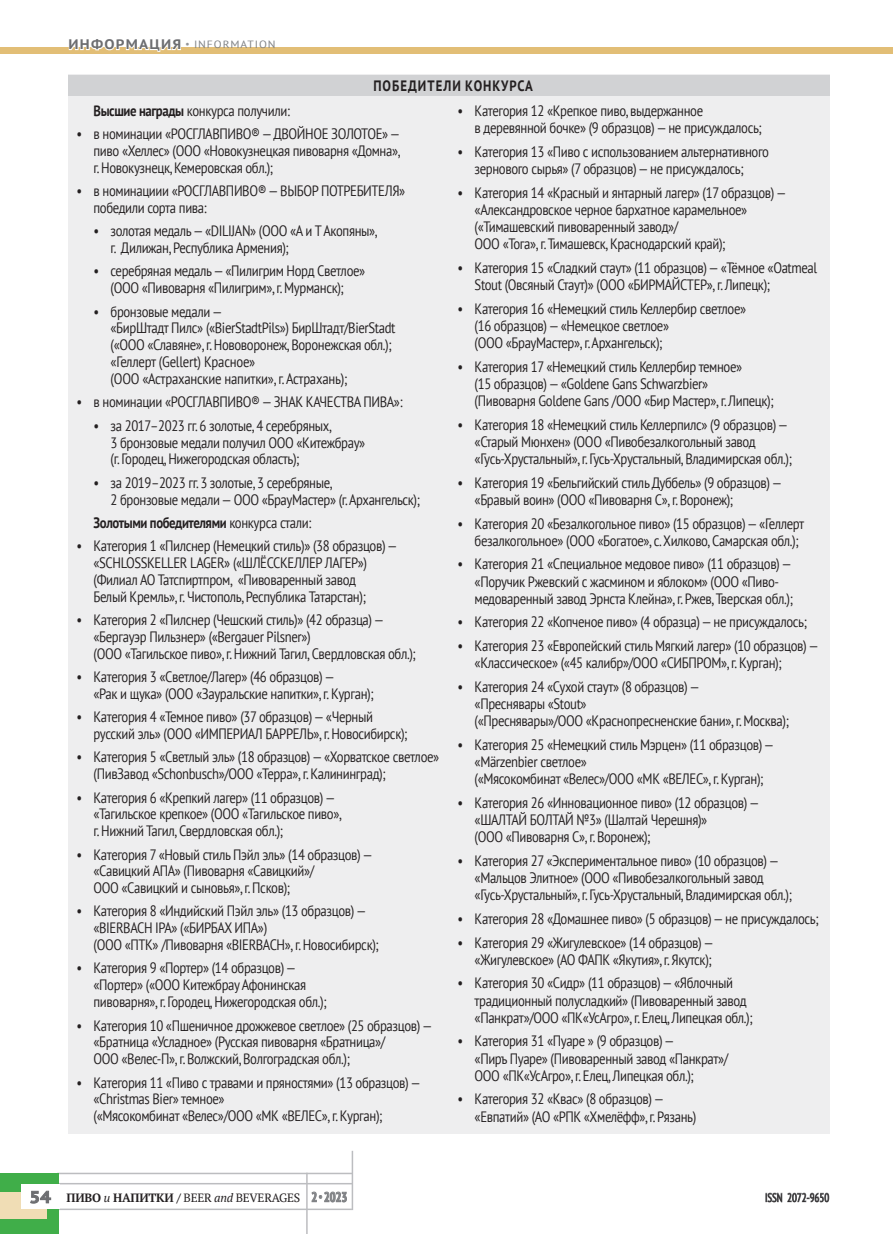
<style>
.page{position:relative;width:893px;height:1234px;background:#fff}
.page>*{position:absolute;margin:0;border:0;box-sizing:border-box;transform-origin:0 0}
.t1{font:15px/16.8px "PT Sans";letter-spacing:-.03em;color:#231f20;scale:.85 1}
.t2{font:700 15px "PT Sans";letter-spacing:-.03em;color:#231f20;scale:.85 1}
.t3{font:700 15px "PT Sans";letter-spacing:.08em;color:#231f20;scale:.85 1}
.t4{font:12px "PT Serif";letter-spacing:-.02em;color:#231f20}
.t5{font:condensed 12px "PT Sans";color:#231f20;scale:.9 1}
.t6{font:10.5px "PT Sans";letter-spacing:.08em;color:#808285;scale:1.1 1}
.s1{font-weight:700;font-size:13.8px;color:#6c6d70}
.s2{font-weight:700;font-size:9px;color:#939598}
.s3{font-weight:700}
.s4{font-weight:400}
.s5{font-family:"PT Sans";font-weight:700;font-size:16.5px;color:#6c6d70}
.s6{font-style:italic}
.s7{font-family:"PT Sans";font-weight:700;font-stretch:condensed;font-size:13.5px;color:#808285}
.s8{font-family:"PT Sans";font-stretch:condensed;font-size:10.5px;color:#808285}
</style>
<div class="page">
<div style="left:0;top:47px;width:893px;height:7px;background:#e2be76"></div>
<hr style="left:57px;top:1182px;width:296px;height:2px;background:#bcbdc0">
<hr style="left:57px;top:1172px;width:296px;height:1px;background:#bcbdc0">
<hr style="left:57px;top:1208px;width:295px;height:1px;background:#bcbdc0">
<div style="left:0;top:1172px;width:59px;height:61px;background:#40ae49"></div>
<div style="left:0;top:1191px;width:47px;height:26px;background:#f0ddb5"></div>
<svg style="left:311px;top:1191px;width:36px;height:11px"></svg>
<svg style="left:766px;top:1192px;width:63px;height:10px"></svg>
<hr style="left:352px;top:1150px;width:1px;height:59px;background:#bcbdc0">
<hr style="left:306px;top:1172px;width:2px;height:61px;background:#bcbdc0">
<div style="left:21px;top:1184px;width:38px;height:24px;background:#fff"></div>
<svg style="left:30px;top:1190px;width:21px;height:13px"></svg>
<svg style="left:68px;top:47px;width:113px;height:5px"></svg>
<div style="left:68px;top:75px;width:761px;height:1058px;background:#eeeeef"></div>
<div style="left:68px;top:75px;width:761px;height:21px;background:#d1d2d4"></div>
<p class="t6" style="left:69px;top:37px;width:190px"><span class="s1">ИНФОРМАЦИЯ</span> <span class="s2">•</span> INFORMATION</p>
<p class="t3" style="left:373px;top:76px;width:189px">ПОБЕДИТЕЛИ КОНКУРСА</p>
<p class="t1" style="left:94px;top:102px;width:232px"><span class="s3">Высшие награды</span> конкурса получили:</p>
<p class="t1" style="left:94px;top:125px;width:363px;text-align:justify;text-indent:-17px">• в номинации «РОСГЛАВПИВО® — ДВОЙНОЕ ЗОЛОТОЕ» — пиво «Хеллес» (ООО «Новокузнецкая пивоварня «Домна», г. Новокузнецк, Кемеровская обл.);</p>
<p class="t1" style="left:94px;top:182px;width:368px;text-indent:-17px">• в номинациии «РОСГЛАВПИВО® — ВЫБОР ПОТРЕБИТЕЛЯ» победили сорта пива:</p>
<p class="t1" style="left:111px;top:222px;width:316px;text-indent:-17px">• золотая медаль — «DILIJAN» (ООО «А и Т Акопяны», г. Дилижан, Республика Армения);</p>
<p class="t1" style="left:94px;top:262px;width:321px;text-align:center">• серебряная медаль — «Пилигрим Норд Светлое» (ООО «Пивоварня «Пилигрим», г. Мурманск);</p>
<p class="t1" style="left:111px;top:302px;width:337px;text-indent:-17px">• бронзовые медали —<br>«БирШтадт Пилс» («BierStadtPils») БирШтадт/BierStadt («ООО «Славяне», г. Нововоронеж, Воронежская обл.); «Геллерт (Gellert) Красное»<br>(ООО «Астраханские напитки», г. Астрахань);</p>
<p class="t1" style="left:77px;top:393px;width:385px">• в номинации «РОСГЛАВПИВО® — ЗНАК КАЧЕСТВА ПИВА»:</p>
<p class="t1" style="left:111px;top:416px;width:301px;text-indent:-17px">• за 2017–2023 гг. 6 золотые, 4 серебряных,<br>3 бронзовые медали получил ООО «Китежбрау» (г. Городец, Нижегородская область);</p>
<p class="t1" style="left:111px;top:473px;width:366px;text-indent:-17px">• за 2019–2023 гг. 3 золотые, 3 серебряные,<br>2 бронзовые медали — ООО «БрауМастер» (г. Архангельск);</p>
<p class="t2" style="left:94px;top:512px;width:258px">Золотыми победителями <span class="s4">конкурса стали:</span></p>
<p class="t1" style="left:94px;top:537px;width:359px;text-indent:-17px">• Категория 1 «Пилснер (Немецкий стиль)» (38 образцов) — «SCHLOSSKELLER LAGER» («ШЛЁССКЕЛЛЕР ЛАГЕР») (Филиал АО Татспиртпром, «Пивоваренный завод<br>Белый Кремль», г. Чистополь, Республика Татарстан);</p>
<p class="t1" style="left:94px;top:611px;width:381px;text-indent:-17px">• Категория 2 «Пилснер (Чешский стиль)» (42 образца) — «Бергауэр Пильзнер» («Bergauer Pilsner»)<br>(ООО «Тагильское пиво», г. Нижний Тагил, Свердловская обл.);</p>
<p class="t1" style="left:94px;top:668px;width:331px;text-indent:-17px">• Категория 3 «Светлое/Лагер» (46 образцов) —<br>«Рак и щука» (ООО «Зауральские напитки», г. Курган);</p>
<p class="t1" style="left:94px;top:708px;width:371px;text-indent:-17px">• Категория 4 «Темное пиво» (37 образцов) — «Черный русский эль» (ООО «ИМПЕРИАЛ БАРРЕЛЬ», г. Новосибирск);</p>
<p class="t1" style="left:94px;top:748px;width:408px;text-indent:-17px">• Категория 5 «Светлый эль» (18 образцов) — «Хорватское светлое» (ПивЗавод «Schonbusch»/ООО «Терра», г. Калининград);</p>
<p class="t1" style="left:94px;top:788px;width:294px;text-indent:-17px">• Категория 6 «Крепкий лагер» (11 образцов) — «Тагильское крепкое» (ООО «Тагильское пиво», г. Нижний Тагил, Свердловская обл.);</p>
<p class="t1" style="left:94px;top:845px;width:330px;text-indent:-17px">• Категория 7 «Новый стиль Пэйл эль» (14 образцов) — «Савицкий АПА» (Пивоварня «Савицкий»/<br>ООО «Савицкий и сыновья», г. Псков);</p>
<p class="t1" style="left:94px;top:902px;width:337px;text-indent:-17px">• Категория 8 «Индийский Пэйл эль» (13 образцов) — «BIERBACH IPA» («БИРБАХ ИПА»)<br>(ООО «ПТК» /Пивоварня «BIERBACH», г. Новосибирск);</p>
<p class="t1" style="left:94px;top:959px;width:276px;text-indent:-17px">• Категория 9 «Портер» (14 образцов) — «Портер» («ООО Китежбрау Афонинская пивоварня», г. Городец, Нижегородская обл.);</p>
<p class="t1" style="left:94px;top:1016px;width:400px;text-indent:-17px">• Категория 10 «Пшеничное дрожжевое светлое» (25 образцов) — «Братница «Усладное» (Русская пивоварня «Братница»/<br>ООО «Велес-П», г. Волжский, Волгоградская обл.);</p>
<p class="t1" style="left:94px;top:1073px;width:387px;text-indent:-17px">• Категория 11 «Пиво с травами и пряностями» (13 образцов) — «Christmas Bier» темное»<br>(«Мясокомбинат «Велес»/ООО «МК «ВЕЛЕС», г. Курган);</p>
<p class="t1" style="left:475px;top:102px;width:339px;line-height:17.2px;text-indent:-17px">• Категория 12 «Крепкое пиво, выдержанное<br>в деревянной бочке» (9 образцов) — не присуждалось;</p>
<p class="t1" style="left:458px;top:142px;width:368px;line-height:17.2px;text-align:center">• Категория 13 «Пиво с использованием альтернативного зернового сырья» (7 образцов) — не присуждалось;</p>
<p class="t1" style="left:475px;top:183px;width:368px;line-height:17.2px;text-indent:-17px">• Категория 14 «Красный и янтарный лагер» (17 образцов) — «Александровское черное бархатное карамельное» («Тимашевский пивоваренный завод»/<br>ООО «Тога», г. Тимашевск, Краснодарский край);</p>
<p class="t1" style="left:475px;top:258px;width:405px;line-height:17.2px;text-indent:-17px">• Категория 15 «Сладкий стаут» (11 образцов) — «Тёмное «Oatmeal<br>Stout (Овсяный Стаут)» (ООО «БИРМАЙСТЕР», г. Липецк);</p>
<p class="t1" style="left:475px;top:299px;width:321px;line-height:17.2px;text-indent:-17px">• Категория 16 «Немецкий стиль Келлербир светлое» (16 образцов) — «Немецкое светлое»<br>(ООО «БрауМастер», г. Архангельск);</p>
<p class="t1" style="left:475px;top:357px;width:353px;line-height:17.2px;text-indent:-17px">• Категория 17 «Немецкий стиль Келлербир темное»<br>(15 образцов) — «Goldene Gans Schwarzbier»<br>(Пивоварня Goldene Gans /ООО «Бир Мастер», г. Липецк);</p>
<p class="t1" style="left:475px;top:415px;width:375px;line-height:17.2px;text-indent:-17px">• Категория 18 «Немецкий стиль Келлерпилс» (9 образцов) — «Старый Мюнхен» (ООО «Пивобезалкогольный завод «Гусь-Хрустальный», г. Гусь-Хрустальный, Владимирская обл.);</p>
<p class="t1" style="left:475px;top:473px;width:363px;line-height:17.2px;text-indent:-17px">• Категория 19 «Бельгийский стиль Дуббель» (9 образцов) — «Бравый воин» (ООО «Пивоварня С», г. Воронеж);</p>
<p class="t1" style="left:475px;top:514px;width:389px;line-height:17.2px;text-indent:-17px">• Категория 20 «Безалкогольное пиво» (15 образцов) — «Геллерт безалкогольное» (ООО «Богатое», с. Хилково, Самарская обл.);</p>
<p class="t1" style="left:475px;top:555px;width:376px;line-height:17.2px;text-indent:-17px">• Категория 21 «Специальное медовое пиво» (11 образцов) — «Поручик Ржевский с жасмином и яблоком» (ООО «Пиво&shy;медоваренный завод Эрнста Клейна», г. Ржев, Тверская обл.);</p>
<p class="t1" style="left:458px;top:613px;width:413px">• Категория 22 «Копченое пиво» (4 образца) — не присуждалось;</p>
<p class="t1" style="left:475px;top:636px;width:406px;line-height:17.2px;text-indent:-17px">• Категория 23 «Европейский стиль Мягкий лагер» (10 образцов) — «Классическое» («45 калибр»/ООО «СИБПРОМ», г. Курган);</p>
<p class="t1" style="left:475px;top:677px;width:371px;line-height:17.2px;text-indent:-17px">• Категория 24 «Сухой стаут» (8 образцов) —<br>«Преснявары «Stout»<br>(«Преснявары»/ООО «Краснопресненские бани», г. Москва);</p>
<p class="t1" style="left:475px;top:735px;width:354px;line-height:17.2px;text-indent:-17px">• Категория 25 «Немецкий стиль Мэрцен» (11 образцов) — «Märzenbier светлое»<br>(«Мясокомбинат «Велес»/ООО «МК «ВЕЛЕС», г. Курган);</p>
<p class="t1" style="left:475px;top:793px;width:337px;line-height:17.2px;text-indent:-17px">• Категория 26 «Инновационное пиво» (12 образцов) — «ШАЛТАЙ БОЛТАЙ №3» (Шалтай Черешня)»<br>(ООО «Пивоварня С», г. Воронеж);</p>
<p class="t1" style="left:475px;top:851px;width:375px;line-height:17.2px;text-indent:-17px">• Категория 27 «Экспериментальное пиво» (10 образцов) — «Мальцов Элитное» (ООО «Пивобезалкогольный завод «Гусь-Хрустальный», г. Гусь-Хрустальный, Владимирская обл.);</p>
<p class="t1" style="left:458px;top:909px;width:426px">• Категория 28 «Домашнее пиво» (5 образцов) — не присуждалось;</p>
<p class="t1" style="left:458px;top:933px;width:303px;line-height:17.2px;text-align:right">• Категория 29 «Жигулевское» (14 образцов) — «Жигулевское» (АО ФАПК «Якутия», г. Якутск);</p>
<p class="t1" style="left:475px;top:973px;width:329px;line-height:17.2px;text-indent:-17px">• Категория 30 «Сидр» (11 образцов) — «Яблочный традиционный полусладкий» (Пивоваренный завод «Панкрат»/ООО «ПК«УсАгро», г. Елец, Липецкая обл.);</p>
<p class="t1" style="left:475px;top:1031px;width:300px;line-height:17.2px;text-indent:-17px">• Категория 31 «Пуаре » (9 образцов) —<br>«Пиръ Пуаре» (Пивоваренный завод «Панкрат»/<br>ООО «ПК«УсАгро», г. Елец, Липецкая обл.);</p>
<p class="t1" style="left:475px;top:1089px;width:262px;line-height:17.2px;text-indent:-17px">• Категория 32 «Квас» (8 образцов) — «Евпатий» (АО «РПК «Хмелёфф», г. Рязань)</p>
<p class="t4" style="left:29px;top:1189px;width:319px"><span class="s5">54</span> <span class="s3">ПИВО</span> <span class="s6">и</span> <span class="s3">НАПИТКИ /</span> BEER <span class="s6">and</span> BEVERAGES <span class="s7">2</span> <span class="s8">•</span> <span class="s7">2023</span></p>
<p class="t5" style="left:765px;top:1189px;width:73px">ISSN 2072-9650</p>
</div>
